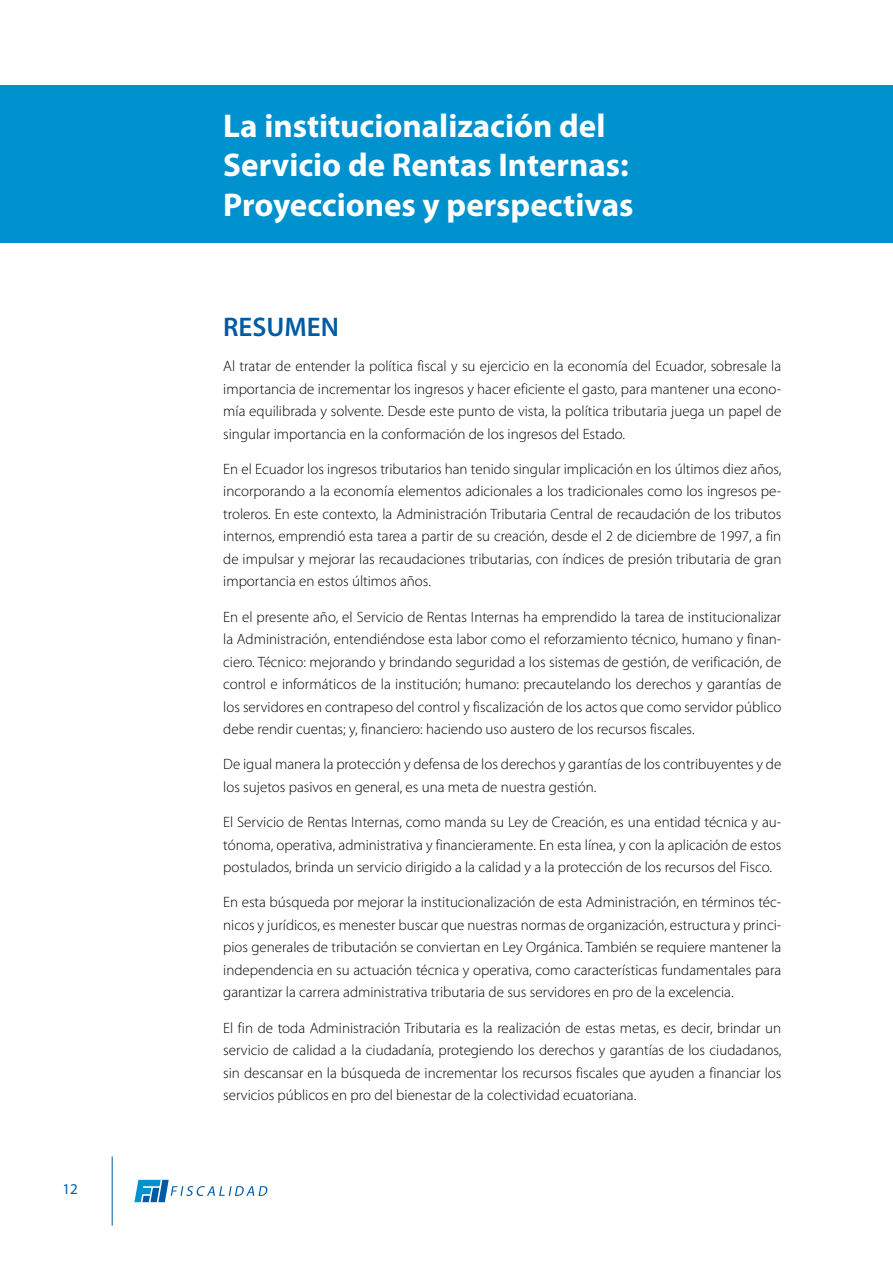
<style>
.page{position:relative;width:893px;height:1263px;background:#fff}
.page>*{position:absolute;margin:0;border:0;box-sizing:border-box;transform-origin:0 0}
.t1{font:700 33px/39.6px "Myriad Pro";color:#fff}
.t2{font:600 27px "Myriad Pro";color:#005ba3}
.t3{font:300 15px/22.5px "Myriad Pro";color:#000;text-align:justify}
.t4{font:15px "Myriad Pro";color:#005ba3}
</style>
<div class="page">
<hr style="left:112px;top:1156px;width:1px;height:69px;background:#005ba3">
<svg style="left:134px;top:1180px;width:134px;height:22px"></svg>
<div style="left:0;top:85px;width:893px;height:157px;background:#0092cf"></div>
<p class="t4" style="left:63px;top:1180px;width:17px">12</p>
<h1 class="t1" style="left:223px;top:105px;width:412px">La institucionalización del<br>Servicio de Rentas Internas:<br>Proyecciones y perspectivas</h1>
<h2 class="t2" style="left:223px;top:310px;width:117px">RESUMEN</h2>
<p class="t3" style="left:223px;top:355px;width:560px">Al tratar de entender la política fiscal y su ejercicio en la economía del Ecuador, sobresale la importancia de incrementar los ingresos y hacer eficiente el gasto, para mantener una econo&shy;mía equilibrada y solvente. Desde este punto de vista, la política tributaria juega un papel de singular importancia en la conformación de los ingresos del Estado.</p>
<p class="t3" style="left:223px;top:457px;width:560px">En el Ecuador los ingresos tributarios han tenido singular implicación en los últimos diez años, incorporando a la economía elementos adicionales a los tradicionales como los ingresos pe&shy;troleros. En este contexto, la Administración Tributaria Central de recaudación de los tributos internos, emprendió esta tarea a partir de su creación, desde el 2 de diciembre de 1997, a fin de impulsar y mejorar las recaudaciones tributarias, con índices de presión tributaria de gran importancia en estos últimos años.</p>
<p class="t3" style="left:223px;top:605px;width:560px">En el presente año, el Servicio de Rentas Internas ha emprendido la tarea de institucionalizar la Administración, entendiéndose esta labor como el reforzamiento técnico, humano y finan&shy;ciero. Técnico: mejorando y brindando seguridad a los sistemas de gestión, de verificación, de control e informáticos de la institución; humano: precautelando los derechos y garantías de los servidores en contrapeso del control y fiscalización de los actos que como servidor público debe rendir cuentas; y, financiero: haciendo uso austero de los recursos fiscales.</p>
<p class="t3" style="left:223px;top:753px;width:560px">De igual manera la protección y defensa de los derechos y garantías de los contribuyentes y de los sujetos pasivos en general, es una meta de nuestra gestión.</p>
<p class="t3" style="left:223px;top:811px;width:560px">El Servicio de Rentas Internas, como manda su Ley de Creación, es una entidad técnica y au&shy;tónoma, operativa, administrativa y financieramente. En esta línea, y con la aplicación de estos postulados, brinda un servicio dirigido a la calidad y a la protección de los recursos del Fisco.</p>
<p class="t3" style="left:223px;top:891px;width:560px">En esta búsqueda por mejorar la institucionalización de esta Administración, en términos téc&shy;nicos y jurídicos, es menester buscar que nuestras normas de organización, estructura y princi&shy;pios generales de tributación se conviertan en Ley Orgánica. También se requiere mantener la independencia en su actuación técnica y operativa, como características fundamentales para garantizar la carrera administrativa tributaria de sus servidores en pro de la excelencia.</p>
<p class="t3" style="left:223px;top:1016px;width:560px">El fin de toda Administración Tributaria es la realización de estas metas, es decir, brindar un servicio de calidad a la ciudadanía, protegiendo los derechos y garantías de los ciudadanos, sin descansar en la búsqueda de incrementar los recursos fiscales que ayuden a financiar los servicios públicos en pro del bienestar de la colectividad ecuatoriana.</p>
</div>
